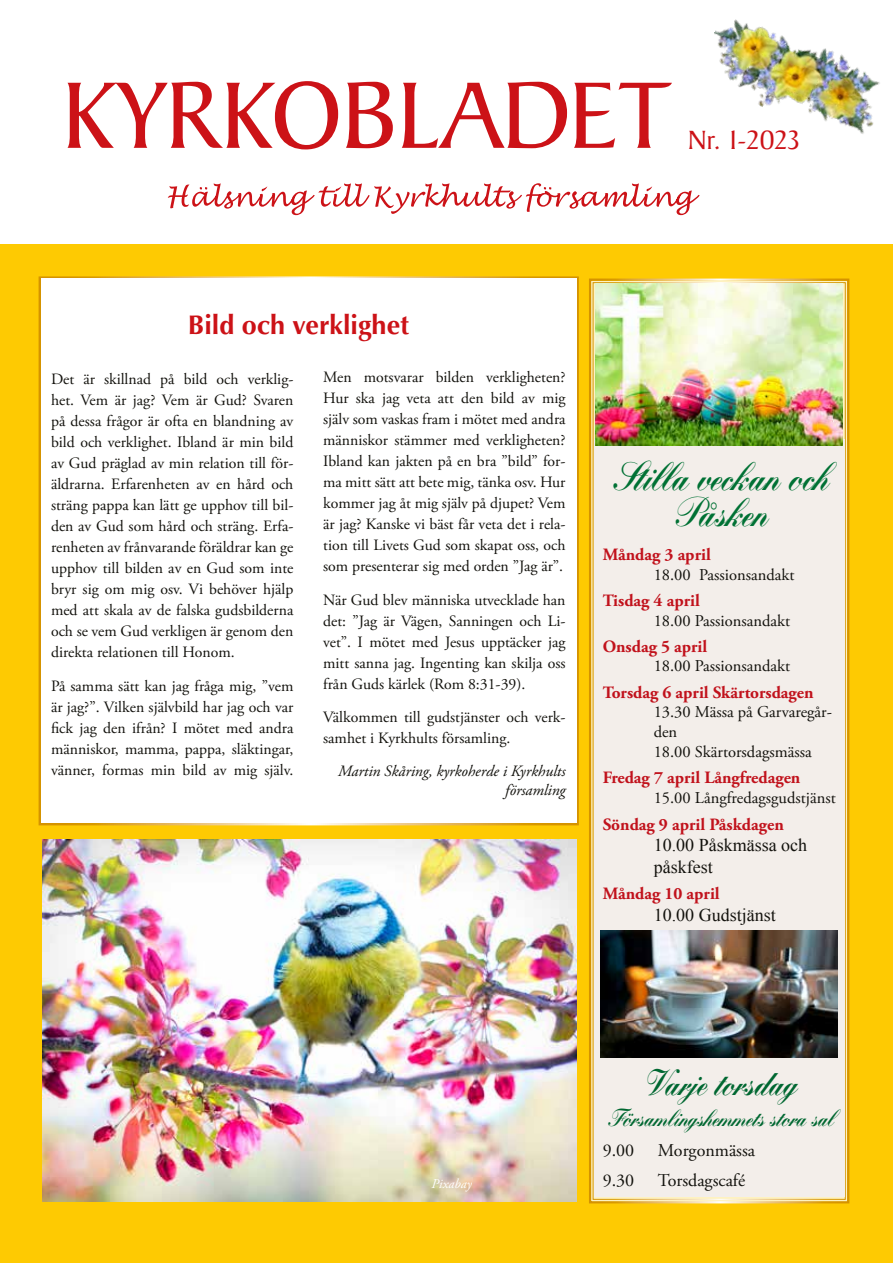
<style>
.page{position:relative;width:893px;height:1263px;background:#fff}
.page>*{position:absolute;margin:0;border:0;box-sizing:border-box;transform-origin:0 0}
.t1{font:900 40.5px/36px "Kuenstler Script";letter-spacing:-.02em;color:#007134;text-align:center;scale:.8 1}
.t2{font:900 36px "Kuenstler Script";letter-spacing:-.02em;color:#006731;scale:.8 1}
.t3{font:28.5px "Baker Signet";color:#cc1217}
.t4{font:700 27px "Optima";color:#cc1217}
.t5{font:900 24px "Kuenstler Script";letter-spacing:-.02em;color:#006731;scale:.8 1}
.t6{font:18px/21.6px "Times New Roman";color:#13120d}
.t7{font:18px "Adobe Garamond Pro";color:#13120d}
.t8{font:700 17.25px "Adobe Garamond Pro";color:#c1121c}
.t9{font:16.5px/19.8px "Adobe Garamond Pro";color:#13120d}
.t10{font:15.75px/21px "Adobe Garamond Pro";color:#13120d;text-align:justify}
.t11{font:italic 15.75px/19.5px "Adobe Garamond Pro";letter-spacing:-.005em;color:#13120d;text-align:right}
.t12{font:italic 13.5px "Adobe Garamond Pro";color:#fff}
.s1{color:#fff}
</style>
<div class="page">
<div style="left:0;top:245px;width:893px;height:1018px;background:#feca02"></div>
<svg style="left:589px;top:278px;width:261px;height:926px;background:#e6bf58"></svg>
<div style="left:39px;top:276px;width:540px;height:549px;background:#fff;border:4px solid #fff"></div>
<svg style="left:68px;top:81px;width:604px;height:68px"></svg>
<svg style="left:168px;top:183px;width:532px;height:32px"></svg>
<div style="left:594px;top:440px;width:250px;height:757px;background:#f3eeea"></div>
<img style="left:601px;top:930px;width:237px;height:128px">
<img style="left:714px;top:19px;width:166px;height:115px">
<img style="left:43px;top:840px;width:534px;height:361px">
<img style="left:596px;top:284px;width:246px;height:161px">
<h3 class="t3" style="left:688px;top:124px;width:113px">Nr. 1-20<span class="s1">23</span></h3>
<h3 class="t4" style="left:188px;top:309px;width:223px">Bild och verklighet</h3>
<p class="t10" style="left:51px;top:369px;width:244px">Det är skillnad på bild och verklig&shy;het. Vem är jag? Vem är Gud? Svaren på dessa frågor är ofta en blandning av bild och verklighet. Ibland är min bild av Gud präglad av min relation till för&shy;äldrarna. Erfarenheten av en hård och sträng pappa kan lätt ge upphov till bil&shy;den av Gud som hård och sträng. Erfa&shy;renheten av frånvarande föräldrar kan ge upphov till bilden av en Gud som inte bryr sig om mig osv. Vi behöver hjälp med att skala av de falska gudsbilderna och se vem Gud verkligen är genom den direkta relationen till Honom.</p>
<p class="t10" style="left:51px;top:676px;width:244px">På samma sätt kan jag fråga mig, ”vem är jag?”. Vilken självbild har jag och var fick jag den ifrån? I mötet med andra människor, mamma, pappa, släktingar, vänner, formas min bild av mig själv.</p>
<p class="t10" style="left:323px;top:367px;width:244px">Men motsvarar bilden verkligheten?<br>Hur ska jag veta att den bild av mig själv som vaskas fram i mötet med andra människor stämmer med verkligheten?<br>Ibland kan jakten på en bra ”bild” for&shy;ma mitt sätt att bete mig, tänka osv. Hur kommer jag åt mig själv på djupet? Vem är jag? Kanske vi bäst får veta det i rela&shy;tion till Livets Gud som skapat oss, och som presenterar sig med orden ”Jag är”.</p>
<p class="t10" style="left:323px;top:590px;width:244px">När Gud blev människa utvecklade han det: ”Jag är Vägen, Sanningen och Li&shy;vet”. I mötet med Jesus upptäcker jag mitt sanna jag. Ingenting kan skilja oss från Guds kärlek (Rom 8:31-39).</p>
<p class="t10" style="left:323px;top:707px;width:244px">Välkommen till gudstjänster och verk&shy;samhet i Kyrkhults församling.</p>
<p class="t11" style="left:338px;top:761px;width:229px">Martin Skåring, kyrkoherde i Kyrkhults församling</p>
<h1 class="t1" style="left:613px;top:458px;width:272px">Stilla veckan och<br>Påsken</h1>
<p class="t8" style="left:603px;top:544px;width:110px">Måndag 3 april</p>
<p class="t9" style="left:654px;top:565px;width:142px">18.00 Passionsandakt</p>
<p class="t8" style="left:603px;top:590px;width:99px">Tisdag 4 april</p>
<p class="t9" style="left:654px;top:611px;width:138px">18.00 Passionsandakt</p>
<p class="t8" style="left:603px;top:636px;width:106px">Onsdag 5 april</p>
<p class="t9" style="left:654px;top:657px;width:138px">18.00 Passionsandakt</p>
<p class="t8" style="left:603px;top:682px;width:212px">Torsdag 6 april Skärtorsdagen</p>
<p class="t9" style="left:654px;top:703px;width:180px">13.30 Mässa på Garvaregår&shy;den<br>18.00 Skärtorsdagsmässa</p>
<p class="t8" style="left:603px;top:767px;width:199px">Fredag 7 april Långfredagen</p>
<p class="t9" style="left:654px;top:788px;width:184px">15.00 Långfredagsgudstjänst</p>
<p class="t8" style="left:603px;top:814px;width:183px">Söndag 9 april Påskdagen</p>
<p class="t6" style="left:654px;top:834px;width:155px">10.00 Påskmässa och påskfest</p>
<p class="t8" style="left:603px;top:883px;width:119px">Måndag 10 april</p>
<p class="t6" style="left:654px;top:903px;width:124px">10.00 Gudstjänst</p>
<p class="t12" style="left:432px;top:1176px;width:42px">Pixabay</p>
<h2 class="t2" style="left:645px;top:1060px;width:191px">Varje torsdag</h2>
<h3 class="t5" style="left:608px;top:1102px;width:284px">Församlingshemmets stora sal</h3>
<p class="t7" style="left:603px;top:1140px;width:33px">9.00</p>
<p class="t7" style="left:658px;top:1140px;width:99px">Morgonmässa</p>
<p class="t7" style="left:603px;top:1170px;width:33px">9.30</p>
<p class="t7" style="left:658px;top:1170px;width:89px">Torsdagscafé</p>
</div>
